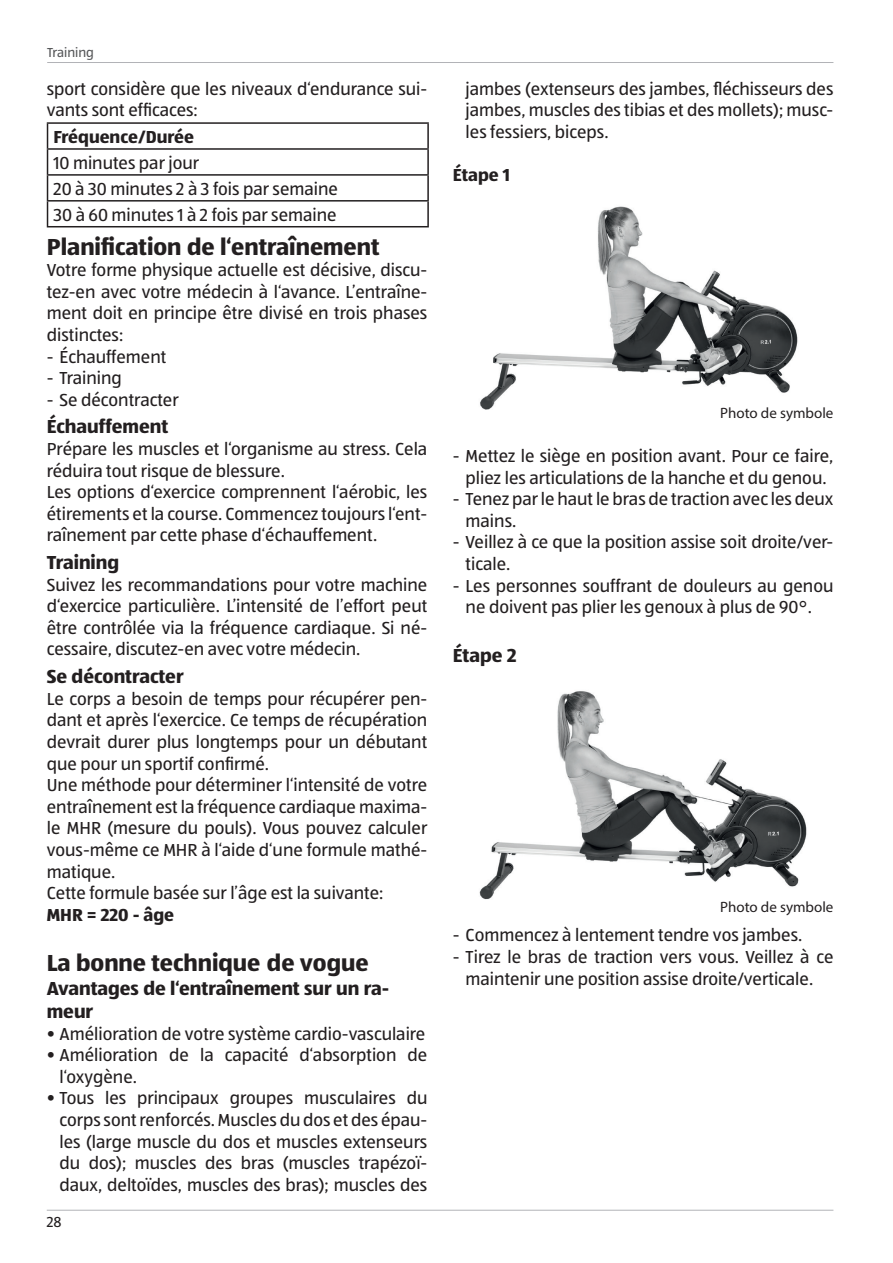
<style>
.page{position:relative;width:893px;height:1263px;background:#fff}
.page>*{position:absolute;margin:0;border:0;box-sizing:border-box;transform-origin:0 0}
.t1{font:700 24px "ALDISUEDOT";color:#231f20}
.t2{font:700 19.5px/23.4px "ALDISUEDOT";color:#231f20}
.t3{font:18px/21.6px "ALDISUEDOT";color:#231f20}
.t4{font:700 18px "ALDISUEDOT";color:#231f20}
.t5{font:15px "Myriad Pro";color:#231f20}
.t6{font:15px "ALDISUEDOT";color:#231f20}
.t7{font:13.5px "ALDISUEDOT";color:#57585a}
</style>
<div class="page">
<hr style="left:47px;top:62px;width:786px;height:1px;background:#b2b3b7">
<hr style="left:47px;top:1210px;width:786px;height:1px;background:#b2b3b7">
<hr style="left:47px;top:122px;width:382px;height:2px;background:#231f20">
<hr style="left:427px;top:124px;width:2px;height:24px;background:#231f20">
<hr style="left:47px;top:148px;width:382px;height:2px;background:#231f20">
<hr style="left:427px;top:150px;width:2px;height:24px;background:#231f20">
<hr style="left:47px;top:174px;width:382px;height:2px;background:#231f20">
<hr style="left:427px;top:176px;width:2px;height:24px;background:#231f20">
<hr style="left:47px;top:200px;width:382px;height:2px;background:#231f20">
<svg style="left:47px;top:124px;width:1px;height:102px"></svg>
<hr style="left:427px;top:202px;width:2px;height:24px;background:#231f20">
<hr style="left:47px;top:226px;width:382px;height:1px;background:#231f20">
<img style="left:480px;top:206px;width:318px;height:204px">
<img style="left:479px;top:691px;width:328px;height:209px">
<p class="t7" style="left:47px;top:44px;width:48px">Training</p>
<p class="t3" style="left:47px;top:77px;width:382px">sport considère que les niveaux d‘endurance sui&shy;vants sont efficaces:</p>
<p class="t4" style="left:54px;top:125px;width:142px">Fréquence/Durée</p>
<p class="t3" style="left:54px;top:149px;width:286px;line-height:26px">10 minutes par jour<br>20 à 30 minutes 2 à 3 fois par semaine<br>30 à 60 minutes 1 à 2 fois par semaine</p>
<h1 class="t1" style="left:47px;top:230px;width:334px">Planification de l‘entraînement</h1>
<p class="t3" style="left:47px;top:259px;width:382px;text-align:justify">Votre forme physique actuelle est décisive, discu&shy;tez-en avec votre médecin à l‘avance. L’entraîne&shy;ment doit en principe être divisé en trois phases distinctes:</p>
<p class="t3" style="left:47px;top:345px;width:121px">- Échauffement</p>
<p class="t3" style="left:47px;top:367px;width:77px">- Training</p>
<p class="t3" style="left:47px;top:388px;width:133px">- Se décontracter</p>
<p class="t2" style="left:47px;top:414px;width:123px">Échauffement</p>
<p class="t3" style="left:47px;top:438px;width:382px">Prépare les muscles et l‘organisme au stress. Cela réduira tout risque de blessure.<br>Les options d‘exercice comprennent l‘aérobic, les étirements et la course. Commencez toujours l‘ent&shy;raînement par cette phase d‘échauffement.</p>
<p class="t2" style="left:47px;top:550px;width:74px">Training</p>
<p class="t3" style="left:47px;top:573px;width:382px;text-align:justify">Suivez les recommandations pour votre machine d‘exercice particulière. L’intensité de l’effort peut être contrôlée via la fréquence cardiaque. Si né&shy;cessaire, discutez-en avec votre médecin.</p>
<p class="t2" style="left:47px;top:664px;width:138px">Se décontracter</p>
<p class="t3" style="left:47px;top:687px;width:382px">Le corps a besoin de temps pour récupérer pen&shy;dant et après l‘exercice. Ce temps de récupération devrait durer plus longtemps pour un débutant que pour un sportif confirmé.<br>Une méthode pour déterminer l‘intensité de votre entraînement est la fréquence cardiaque maxima&shy;le MHR (mesure du pouls). Vous pouvez calculer vous-même ce MHR à l‘aide d‘une formule mathé&shy;matique.<br>Cette formule basée sur l’âge est la suivante:</p>
<p class="t4" style="left:47px;top:902px;width:129px">MHR = 220 - âge</p>
<h1 class="t1" style="left:47px;top:947px;width:323px">La bonne technique de vogue</h1>
<p class="t2" style="left:47px;top:976px;width:344px">Avantages de l‘entraînement sur un ra&shy;meur</p>
<p class="t3" style="left:47px;top:1022px;width:380px">• Amélioration de votre système cardio-vasculaire</p>
<p class="t3" style="left:60px;top:1044px;width:369px;text-indent:-13px">• Amélioration de la capacité d‘absorption de l‘oxygène.</p>
<p class="t3" style="left:60px;top:1087px;width:369px;text-align:justify;text-indent:-13px">• Tous les principaux groupes musculaires du corps sont renforcés. Muscles du dos et des épau&shy;les (large muscle du dos et muscles extenseurs du dos); muscles des bras (muscles trapézoï&shy;daux, deltoïdes, muscles des bras); muscles des</p>
<p class="t6" style="left:47px;top:1212px;width:16px">28</p>
<p class="t3" style="left:466px;top:77px;width:369px;text-align:justify">jambes (extenseurs des jambes, fléchisseurs des jambes, muscles des tibias et des mollets); musc&shy;les fessiers, biceps.</p>
<p class="t4" style="left:453px;top:163px;width:58px">Étape 1</p>
<p class="t5" style="left:720px;top:404px;width:115px">Photo de symbole</p>
<p class="t3" style="left:453px;top:444px;width:382px;text-align:center">- Mettez le siège en position avant. Pour ce faire, pliez les articulations de la hanche et du genou.</p>
<p class="t3" style="left:466px;top:488px;width:369px;text-indent:-13px">- Tenez par le haut le bras de traction avec les deux mains.</p>
<p class="t3" style="left:466px;top:531px;width:369px;text-indent:-13px">- Veillez à ce que la position assise soit droite/ver&shy;ticale.</p>
<p class="t3" style="left:453px;top:574px;width:382px;text-align:center">- Les personnes souffrant de douleurs au genou ne doivent pas plier les genoux à plus de 90°.</p>
<p class="t2" style="left:453px;top:643px;width:65px">Étape 2</p>
<p class="t5" style="left:720px;top:897px;width:115px">Photo de symbole</p>
<p class="t3" style="left:453px;top:924px;width:351px">- Commencez à lentement tendre vos jambes.</p>
<p class="t3" style="left:453px;top:946px;width:382px;text-align:center">- Tirez le bras de traction vers vous. Veillez à ce maintenir une position assise droite/verticale.</p>
</div>
